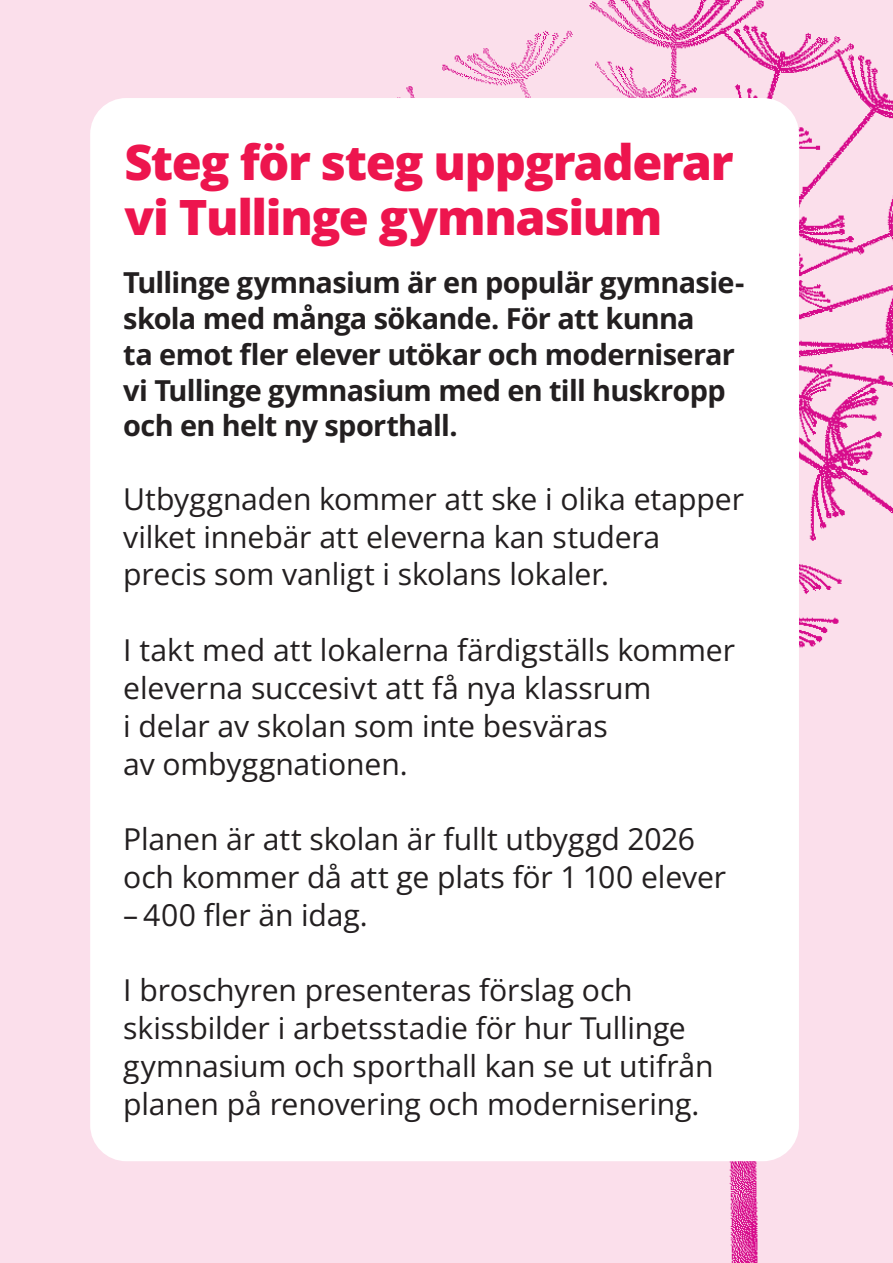
<style>
.page{position:relative;width:893px;height:1263px;background:#fbdfeb}
.page>*{position:absolute;margin:0;border:0;box-sizing:border-box;transform-origin:0 0}
.t1{font:800 48.6px/54.8px "Open Sans";letter-spacing:-.03em;color:#ed154e}
.t2{font:30.15px/37.8px "Open Sans";letter-spacing:-.005em;color:#231f20}
.t3{font:700 28.95px/35.7px "Open Sans";letter-spacing:-.025em;color:#231f20}
</style>
<div class="page">
<div style="left:90px;top:98px;width:709px;height:1063px;background:#fff;border-radius:36px"></div>
<p class="t1" style="left:124px;top:134px;width:611px">Steg för steg uppgraderar vi Tullinge gymnasium</p>
<p class="t3" style="left:123px;top:264px;width:623px">Tullinge gymnasium är en populär gymnasie&shy;skola med många sökande. För att kunna<br>ta emot fler elever utökar och moderniserar vi Tullinge gymnasium med en till huskropp och en helt ny sporthall.</p>
<p class="t2" style="left:123px;top:479px;width:622px">Utbyggnaden kommer att ske i olika etapper vilket innebär att eleverna kan studera precis som vanligt i skolans lokaler.</p>
<p class="t2" style="left:123px;top:630px;width:613px">I takt med att lokalerna färdigställs kommer eleverna succesivt att få nya klassrum<br>i delar av skolan som inte besväras<br>av ombyggnationen.</p>
<p class="t2" style="left:123px;top:819px;width:604px">Planen är att skolan är fullt utbyggd 2026 och kommer då att ge plats för 1 100 elever</p>
<p class="t2" style="left:123px;top:895px;width:246px">– 400 fler än idag.</p>
<p class="t2" style="left:123px;top:971px;width:592px">I broschyren presenteras förslag och skissbilder i arbetsstadie för hur Tullinge gymnasium och sporthall kan se ut utifrån planen på renovering och modernisering.</p>
</div>
